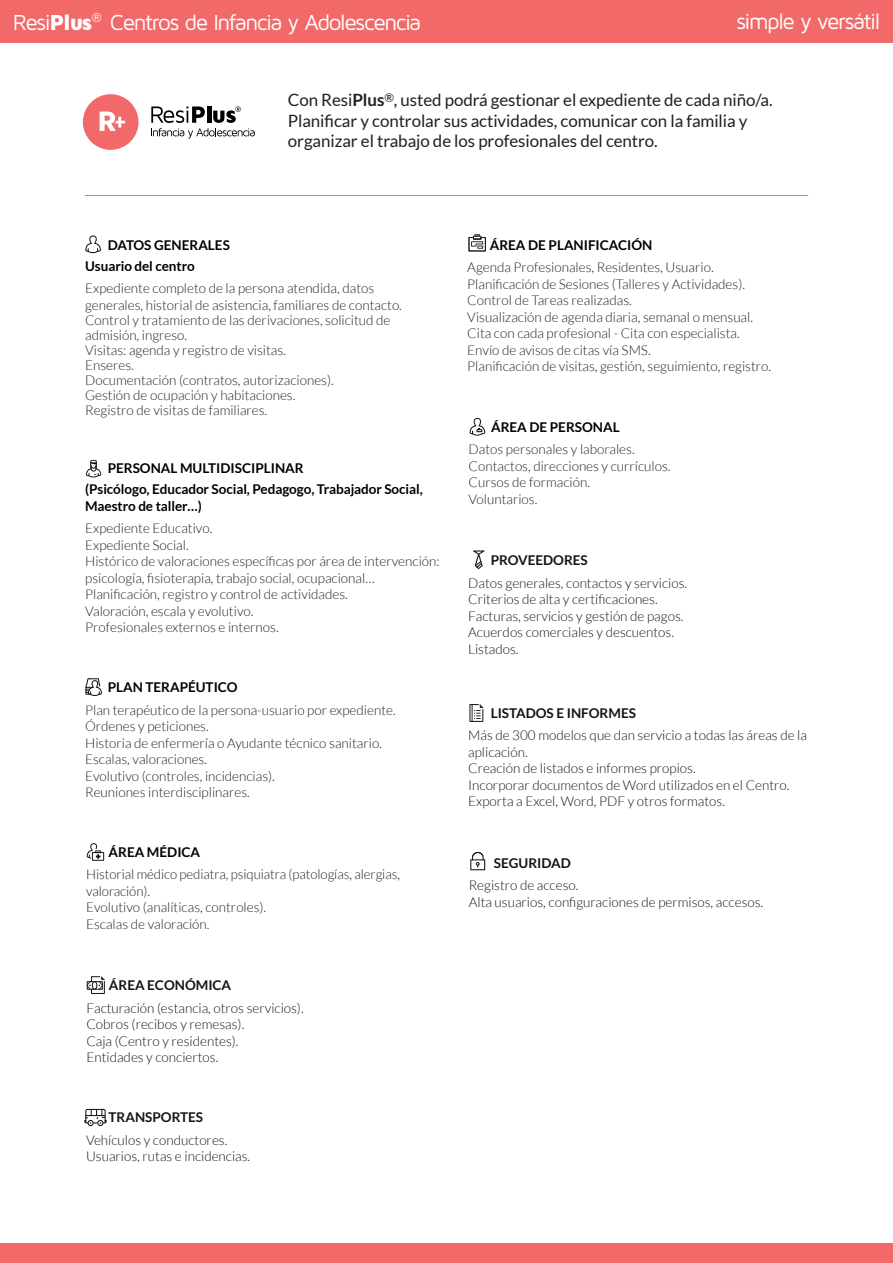
<style>
.page{position:relative;width:893px;height:1263px;background:#fff}
.page>*{position:absolute;margin:0;border:0;box-sizing:border-box;transform-origin:0 0}
.t1{font:22.5px "Maven Pro";letter-spacing:-.065em;color:#fff}
.t2{font:16.95px/20.4px "Lato";letter-spacing:-.005em;color:#231f20}
.t3{font:300 13.5px/16.5px "Lato";color:#231f20}
.t4{font:300 13.5px/16.5px "Lato";color:#111416}
.t5{font:700 13.5px/21px "Lato";color:#000001}
.t6{font:700 13.5px "Lato";color:#111416}
.s1{font-weight:900}
.s2{font-weight:700}
</style>
<div class="page">
<hr style="left:85px;top:195px;width:723px;height:1px;background:#939598">
<div style="left:0;top:0;width:893px;height:43px;background:#f16968"></div>
<svg style="left:86px;top:460px;width:15px;height:17px"></svg>
<svg style="left:84px;top:1109px;width:23px;height:17px"></svg>
<svg style="left:473px;top:550px;width:11px;height:19px"></svg>
<svg style="left:87px;top:976px;width:18px;height:18px"></svg>
<div style="left:0;top:1243px;width:893px;height:20px;background:#f16968"></div>
<svg style="left:85px;top:235px;width:16px;height:18px"></svg>
<svg style="left:87px;top:843px;width:17px;height:18px"></svg>
<svg style="left:470px;top:418px;width:15px;height:18px"></svg>
<svg style="left:85px;top:678px;width:17px;height:18px"></svg>
<svg style="left:469px;top:234px;width:17px;height:17px"></svg>
<svg style="left:469px;top:704px;width:14px;height:18px"></svg>
<svg style="left:470px;top:852px;width:15px;height:18px"></svg>
<div style="left:83px;top:94px;width:56px;height:56px;background:#f16968;border-radius:50%"></div>
<svg style="left:100px;top:112px;width:25px;height:19px"></svg>
<svg style="left:151px;top:106px;width:104px;height:33px"></svg>
<h1 class="t1" style="left:13px;top:8px;width:410px">Resi<span class="s1">Plus</span><sup>®</sup> Centros de Infancia y Adolescencia</h1>
<h1 class="t1" style="left:736px;top:8px;width:146px">simple y versátil</h1>
<p class="t2" style="left:288px;top:90px;width:486px">Con Resi<span class="s2">Plus</span><sup>®</sup>, usted podrá gestionar el expediente de cada niño/a.<br>Planificar y controlar sus actividades, comunicar con la familia y organizar el trabajo de los profesionales del centro.</p>
<p class="t5" style="left:85px;top:234px;width:146px;text-indent:23px">DATOS GENERALES<br>Usuario del centro</p>
<p class="t3" style="left:85px;top:280px;width:318px">Expediente completo de la persona atendida, datos generales, historial de asistencia, familiares de contacto.</p>
<p class="t3" style="left:85px;top:312px;width:307px;line-height:15px">Control y tratamiento de las derivaciones, solicitud de admisión, ingreso.<br>Visitas: agenda y registro de visitas.<br>Enseres.<br>Documentación (contratos, autorizaciones).<br>Gestión de ocupación y habitaciones.<br>Registro de visitas de familiares.</p>
<p class="t5" style="left:85px;top:457px;width:339px;text-indent:23px">PERSONAL MULTIDISCIPLINAR<br>(Psicólogo, Educador Social, Pedagogo, Trabajador Social,</p>
<p class="t5" style="left:85px;top:495px;width:118px">Maestro de taller…)</p>
<p class="t3" style="left:85px;top:519px;width:356px">Expediente Educativo.<br>Expediente Social.<br>Histórico de valoraciones específicas por área de intervención: psicología, fisioterapia, trabajo social, ocupacional… Planificación, registro y control de actividades.<br>Valoración, escala y evolutivo.<br>Profesionales externos e internos.</p>
<p class="t5" style="left:108px;top:676px;width:132px">PLAN TERAPÉUTICO</p>
<p class="t3" style="left:85px;top:701px;width:312px">Plan terapéutico de la persona-usuario por expediente.<br>Órdenes y peticiones.<br>Historia de enfermería o Ayudante técnico sanitario.<br>Escalas, valoraciones.<br>Evolutivo (controles, incidencias).<br>Reuniones interdisciplinares.</p>
<p class="t5" style="left:109px;top:841px;width:93px">ÁREA MÉDICA</p>
<p class="t3" style="left:86px;top:866px;width:315px">Historial médico pediatra, psiquiatra (patologías, alergias, valoración).<br>Evolutivo (analíticas, controles).<br>Escalas de valoración.</p>
<p class="t6" style="left:109px;top:977px;width:124px">ÁREA ECONÓMICA</p>
<p class="t4" style="left:86px;top:999px;width:219px">Facturación (estancia, otros servicios).<br>Cobros (recibos y remesas).<br>Caja (Centro y residentes).<br>Entidades y conciertos.</p>
<p class="t6" style="left:109px;top:1109px;width:96px">TRANSPORTES</p>
<p class="t4" style="left:86px;top:1131px;width:166px">Vehículos y conductores.<br>Usuarios, rutas e incidencias.</p>
<p class="t5" style="left:490px;top:234px;width:164px">ÁREA DE PLANIFICACIÓN</p>
<p class="t3" style="left:467px;top:259px;width:305px">Agenda Profesionales, Residentes, Usuario.<br>Planificación de Sesiones (Talleres y Actividades).<br>Control de Tareas realizadas.<br>Visualización de agenda diaria, semanal o mensual.<br>Cita con cada profesional - Cita con especialista.<br>Envío de avisos de citas vía SMS.<br>Planificación de visitas, gestión, seguimiento, registro.</p>
<p class="t5" style="left:491px;top:416px;width:130px">ÁREA DE PERSONAL</p>
<p class="t3" style="left:469px;top:441px;width:203px">Datos personales y laborales.<br>Contactos, direcciones y currículos.<br>Cursos de formación.<br>Voluntarios.</p>
<p class="t6" style="left:491px;top:552px;width:99px">PROVEEDORES</p>
<p class="t4" style="left:468px;top:574px;width:220px">Datos generales, contactos y servicios.<br>Criterios de alta y certificaciones.<br>Facturas, servicios y gestión de pagos.<br>Acuerdos comerciales y descuentos.<br>Listados.</p>
<p class="t6" style="left:491px;top:704px;width:147px">LISTADOS E INFORMES</p>
<p class="t4" style="left:468px;top:727px;width:340px">Más de 300 modelos que dan servicio a todas las áreas de la aplicación.<br>Creación de listados e informes propios.<br>Incorporar documentos de Word utilizados en el Centro.<br>Exporta a Excel, Word, PDF y otros formatos.</p>
<p class="t6" style="left:494px;top:854px;width:79px">SEGURIDAD</p>
<p class="t4" style="left:469px;top:877px;width:296px">Registro de acceso.<br>Alta usuarios, configuraciones de permisos, accesos.</p>
</div>
